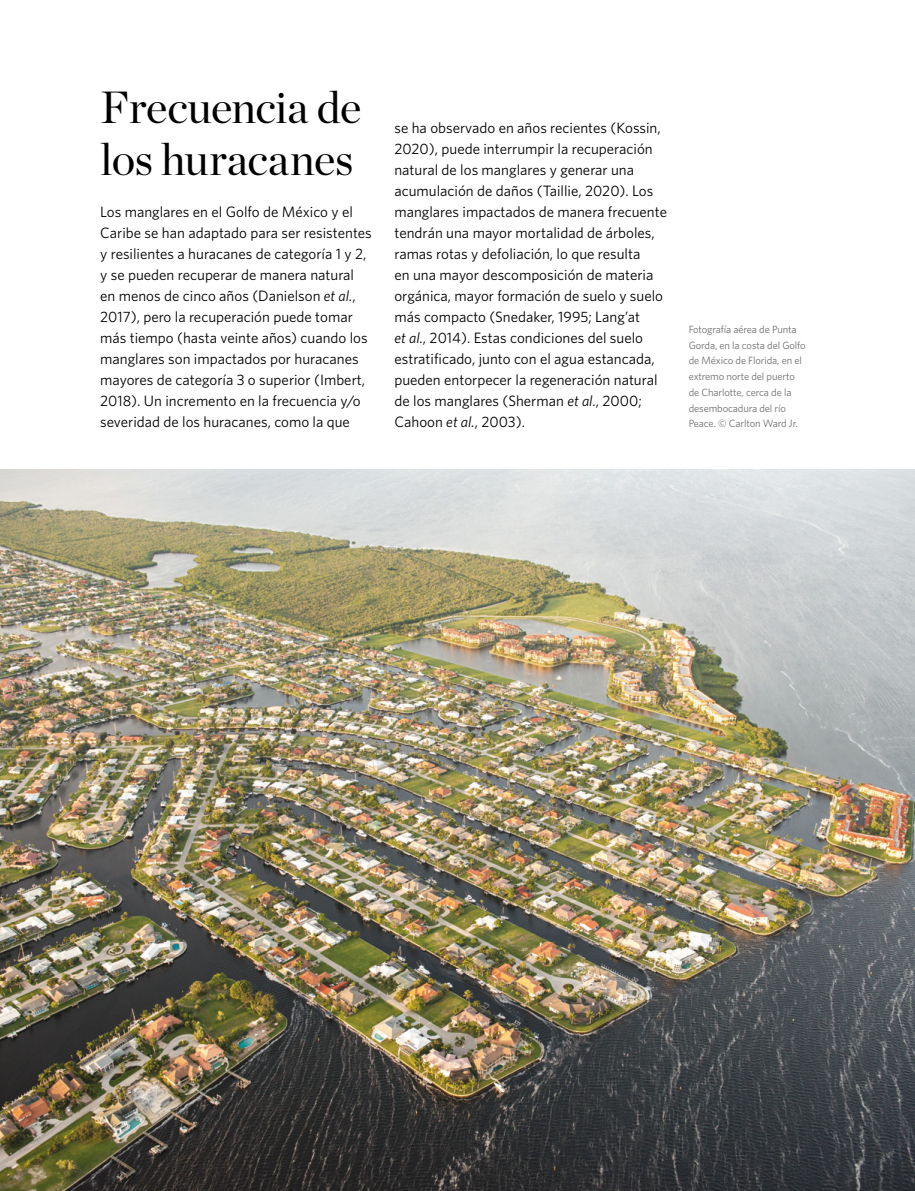
<style>
.page{position:relative;width:915px;height:1191px;background:#fff}
.page>*{position:absolute;margin:0;border:0;box-sizing:border-box;transform-origin:0 0}
.TNC_Header_B{font:45px/52.5px "Chronicle Display";letter-spacing:-.01em;color:#000}
.TNC_Paragraph_A{font:15px/21px "Whitney";color:#000}
.TNC_Caption{font:10.5px/15.8px "Whitney";letter-spacing:-.01em;color:#706f6f}
.s1{font-style:italic}
</style>
<div class="page">
<img style="left:0;top:469px;width:914px;height:722px">
<p class="TNC_Header_B" style="left:100px;top:77px;width:262px">Frecuencia de los huracanes</p>
<p class="TNC_Paragraph_A" style="left:100px;top:201px;width:273px">Los manglares en el Golfo de México y el Caribe se han adaptado para ser resistentes y resilientes a huracanes de categoría 1 y 2, y se pueden recuperar de manera natural en menos de cinco años (Danielson <span class="s1">et al.</span>, 2017), pero la recuperación puede tomar más tiempo (hasta veinte años) cuando los manglares son impactados por huracanes mayores de categoría 3 o superior (Imbert, 2018). Un incremento en la frecuencia y/o severidad de los huracanes, como la que</p>
<p class="TNC_Paragraph_A" style="left:394px;top:117px;width:274px">se ha observado en años recientes (Kossin, 2020), puede interrumpir la recuperación natural de los manglares y generar una acumulación de daños (Taillie, 2020). Los manglares impactados de manera frecuente tendrán una mayor mortalidad de árboles, ramas rotas y defoliación, lo que resulta<br>en una mayor descomposición de materia orgánica, mayor formación de suelo y suelo más compacto (Snedaker, 1995; Lang’at<br><span class="s1">et al.</span>, 2014). Estas condiciones del suelo estratificado, junto con el agua estancada, pueden entorpecer la regeneración natural de los manglares (Sherman <span class="s1">et al.</span>, 2000; Cahoon <span class="s1">et al.</span>, 2003).</p>
<p class="TNC_Caption" style="left:688px;top:321px;width:118px">Fotografía aérea de Punta<br>Gorda, en la costa del Golfo de México de Florida, en el extremo norte del puerto de Charlotte, cerca de la desembocadura del río<br>Peace. © Carlton Ward Jr.</p>
</div>
